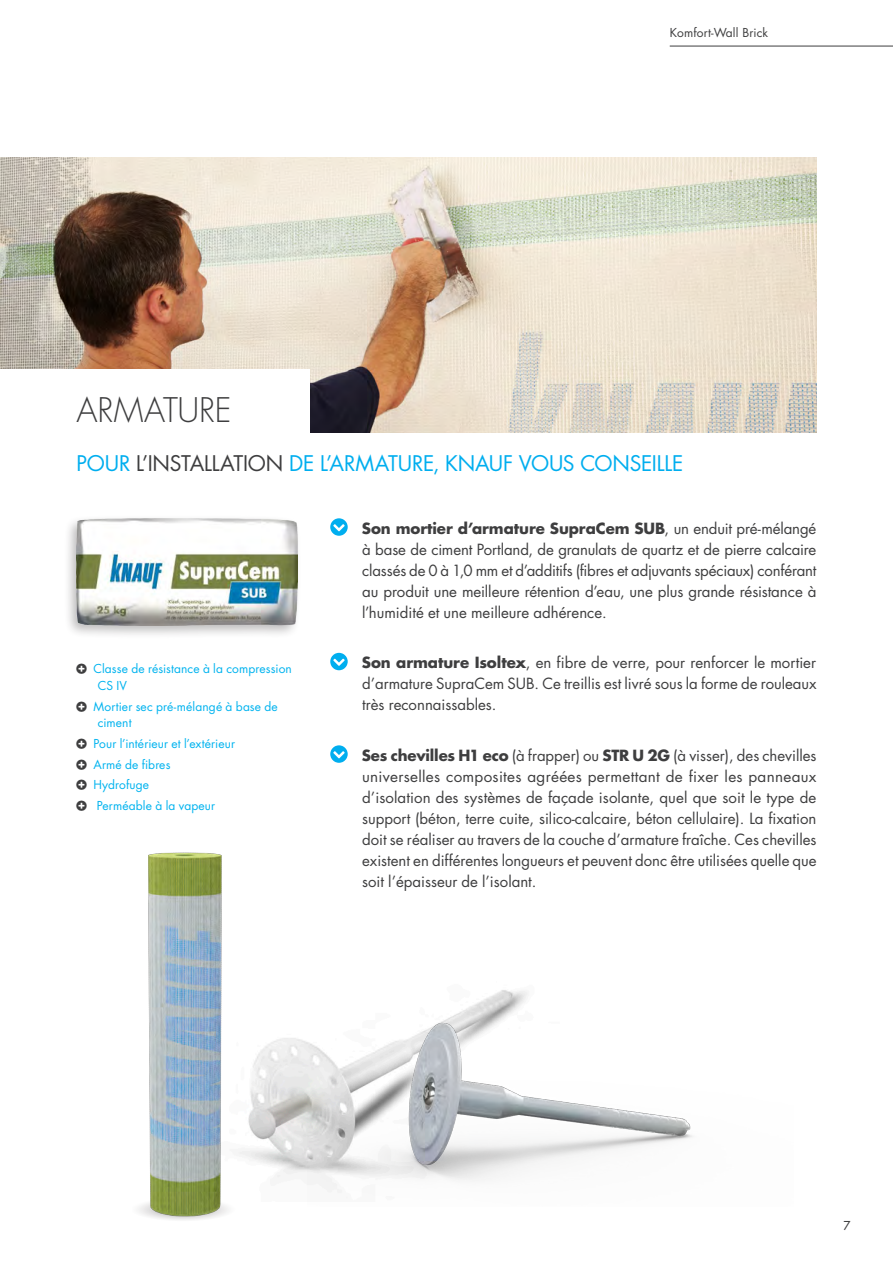
<style>
.page{position:relative;width:893px;height:1263px;background:#fff}
.page>*{position:absolute;margin:0;border:0;box-sizing:border-box;transform-origin:0 0}
.t1{font:300 33px "Futura Std";letter-spacing:-.01em;color:#3e3e3f}
.t2{font:21px "Futura Std";letter-spacing:-.01em;color:#00aeef}
.t3{font:15px/21px "Futura Std";color:#3e3e3f;text-align:justify}
.t4{font:12px/20.7px "Futura Std";letter-spacing:.01em;color:#00b3ef}
.t5{font:12px "Futura Std";letter-spacing:.01em;color:#3e3e3f}
.t6{font:500 12px "Futura Std";color:#3e3e3f}
.s1{color:#3e3e3f}
.s2{font-weight:700}
</style>
<div class="page">
<img style="left:0;top:157px;width:816px;height:276px">
<div style="left:0;top:369px;width:309px;height:96px;background:#fff"></div>
<div style="left:63px;top:514px;width:239px;height:125px;background:#231f20;opacity:.3"></div>
<img style="left:77px;top:519px;width:220px;height:107px">
<svg style="left:330px;top:518px;width:18px;height:18px"></svg>
<svg style="left:330px;top:653px;width:18px;height:17px"></svg>
<svg style="left:330px;top:745px;width:18px;height:18px"></svg>
<img style="left:238px;top:1038px;width:69px;height:140px">
<img style="left:307px;top:990px;width:386px;height:203px">
<img style="left:138px;top:852px;width:90px;height:368px">
<hr style="left:670px;top:46px;width:223px;height:1px;background:#3e3e3f">
<p class="t5" style="left:670px;top:25px;width:100px">Komfort-Wall Brick</p>
<h1 class="t1" style="left:77px;top:390px;width:156px">ARMATURE</h1>
<h2 class="t2" style="left:77px;top:449px;width:608px">POUR <span class="s1">L’INSTALLATION</span> DE L’ARMATURE, KNAUF VOUS CONSEILLE</h2>
<p class="t4" style="left:98px;top:661px;width:196px;line-height:16.5px;text-indent:-4px">Classe de résistance à la compression<br>CS IV</p>
<p class="t4" style="left:98px;top:698px;width:182px;line-height:16.5px;text-indent:-4px">Mortier sec pré-mélangé à base de ciment</p>
<p class="t4" style="left:94px;top:733px;width:143px">Pour l’intérieur et l’extérieur<br>Armé de fibres<br>Hydrofuge<br>Perméable à la vapeur</p>
<p class="t3" style="left:362px;top:518px;width:456px"><span class="s2">Son mortier d’armature SupraCem SUB</span>, un enduit pré-mélangé à base de ciment Portland, de granulats de quartz et de pierre calcaire classés de 0 à 1,0 mm et d’additifs (fibres et adjuvants spéciaux) conférant au produit une meilleure rétention d’eau, une plus grande résistance à l’humidité et une meilleure adhérence.</p>
<p class="t3" style="left:362px;top:652px;width:456px"><span class="s2">Son armature Isoltex</span>, en fibre de verre, pour renforcer le mortier d’armature SupraCem SUB. Ce treillis est livré sous la forme de rouleaux très reconnaissables.</p>
<p class="t3" style="left:362px;top:745px;width:456px"><span class="s2">Ses chevilles H1 eco</span> (à frapper) ou <span class="s2">STR U 2G</span> (à visser), des chevilles universelles composites agréées permettant de fixer les panneaux d’isolation des systèmes de façade isolante, quel que soit le type de support (béton, terre cuite, silico-calcaire, béton cellulaire). La fixation doit se réaliser au travers de la couche d’armature fraîche. Ces chevilles existent en différentes longueurs et peuvent donc être utilisées quelle que soit l’épaisseur de l’isolant.</p>
<p class="t6" style="left:843px;top:1218px;width:8px">7</p>
</div>
